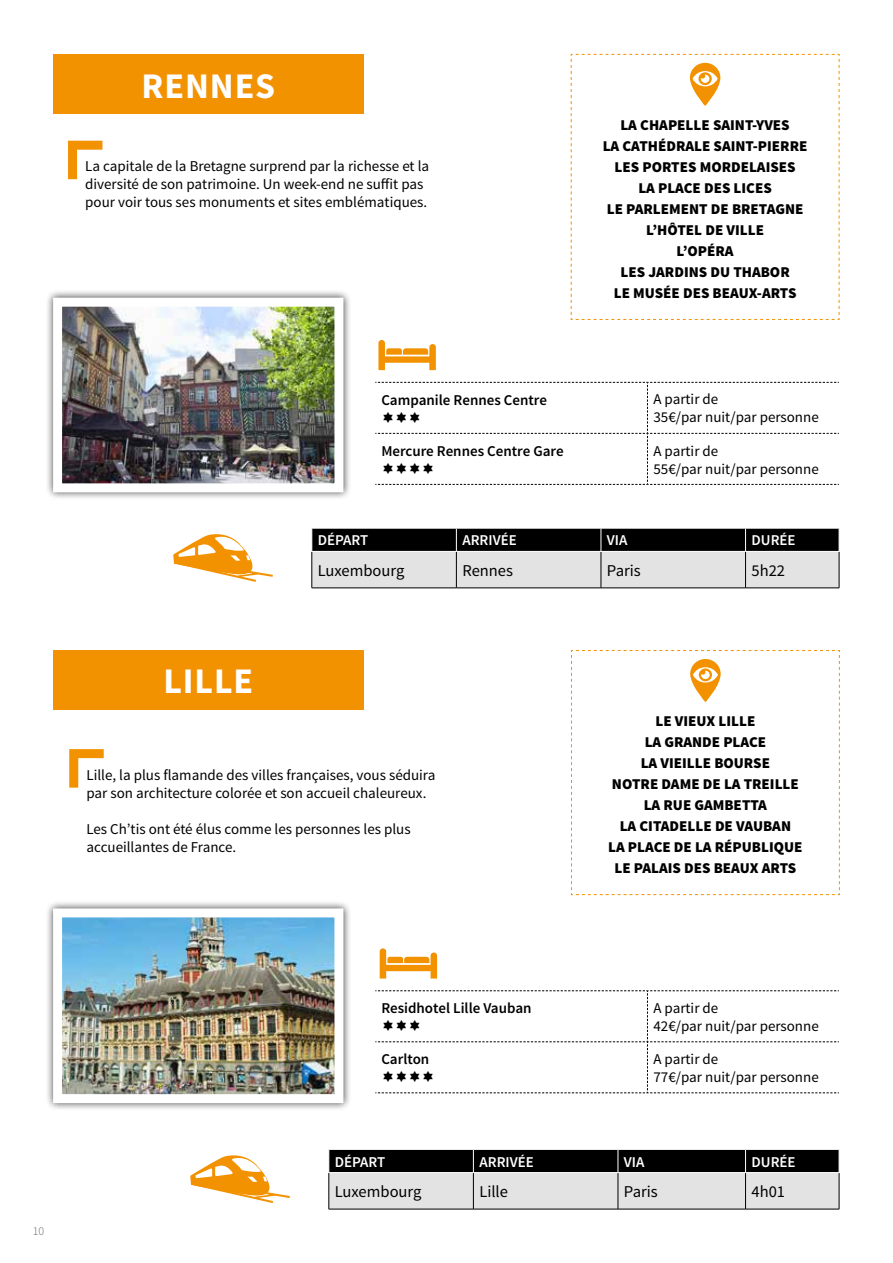
<style>
.page{position:relative;width:893px;height:1263px;background:#fff}
.page>*{position:absolute;margin:0;border:0;box-sizing:border-box;transform-origin:0 0}
.t1{font:700 36px "Source Sans Pro";letter-spacing:.025em;color:#fff}
.t2{font:16.5px "Source Sans Pro";color:#000}
.t3{font:15px/18px "Source Sans Pro";color:#000}
.t4{font:900 15px/21px "Source Sans Pro";color:#000;text-align:center}
.t5{font:600 15px "Source Sans Pro";color:#000}
.t6{font:600 15px "Source Sans Pro";color:#fff}
.t7{font:300 12px "Source Sans Pro";color:#646363}
</style>
<div class="page">
<div style="left:53px;top:54px;width:310px;height:60px;background:#f39200"></div>
<svg style="left:68px;top:140px;width:35px;height:40px"></svg>
<hr style="left:312px;top:588px;width:144px;height:1px;background:#000">
<hr style="left:456px;top:588px;width:145px;height:1px;background:#000">
<hr style="left:601px;top:588px;width:144px;height:1px;background:#000">
<hr style="left:745px;top:588px;width:94px;height:1px;background:#000">
<svg style="left:311px;top:528px;width:529px;height:60px;background:#8b8b8b"></svg>
<hr style="left:311px;top:551px;width:145px;height:1px;background:#fff">
<hr style="left:456px;top:551px;width:145px;height:1px;background:#fff">
<hr style="left:601px;top:551px;width:144px;height:1px;background:#fff">
<hr style="left:745px;top:551px;width:94px;height:1px;background:#fff">
<svg style="left:173px;top:534px;width:100px;height:48px"></svg>
<svg style="left:571px;top:54px;width:269px;height:266px"></svg>
<svg style="left:378px;top:340px;width:58px;height:30px"></svg>
<div style="left:53px;top:650px;width:310px;height:60px;background:#f39200"></div>
<svg style="left:69px;top:749px;width:35px;height:39px"></svg>
<hr style="left:329px;top:1209px;width:144px;height:1px;background:#000">
<hr style="left:473px;top:1209px;width:145px;height:1px;background:#000">
<hr style="left:618px;top:1209px;width:127px;height:1px;background:#000">
<hr style="left:745px;top:1209px;width:94px;height:1px;background:#000">
<svg style="left:328px;top:1149px;width:512px;height:60px;background:#8c8c8c"></svg>
<hr style="left:328px;top:1172px;width:145px;height:1px;background:#fff">
<hr style="left:473px;top:1172px;width:145px;height:1px;background:#fff">
<hr style="left:618px;top:1172px;width:127px;height:1px;background:#fff">
<hr style="left:745px;top:1172px;width:94px;height:1px;background:#fff">
<svg style="left:190px;top:1155px;width:100px;height:48px"></svg>
<svg style="left:571px;top:650px;width:269px;height:245px"></svg>
<svg style="left:380px;top:948px;width:57px;height:30px"></svg>
<div style="left:45px;top:900px;width:307px;height:211px;background:#000;opacity:.75"></div>
<img style="left:63px;top:918px;width:270px;height:175px">
<div style="left:53px;top:908px;width:290px;height:195px;border:9px solid #fff"></div>
<div style="left:45px;top:289px;width:307px;height:212px;background:#000;opacity:.75"></div>
<img style="left:63px;top:308px;width:270px;height:174px">
<div style="left:53px;top:298px;width:290px;height:194px;border:9px solid #fff"></div>
<svg style="left:375px;top:382px;width:464px;height:103px"></svg>
<svg style="left:375px;top:990px;width:464px;height:103px"></svg>
<h1 class="t1" style="left:141px;top:63px;width:135px">RENNES</h1>
<p class="t3" style="left:85px;top:157px;width:345px">La capitale de la Bretagne surprend par la richesse et la diversité de son patrimoine. Un week-end ne suffit pas pour voir tous ses monuments et sites emblématiques.</p>
<p class="t4" style="left:603px;top:115px;width:206px">LA CHAPELLE SAINT-YVES<br>LA CATHÉDRALE SAINT-PIERRE<br>LES PORTES MORDELAISES<br>LA PLACE DES LICES<br>LE PARLEMENT DE BRETAGNE<br>L’HÔTEL DE VILLE<br>L’OPÉRA<br>LES JARDINS DU THABOR<br>LE MUSÉE DES BEAUX-ARTS</p>
<p class="t5" style="left:381px;top:390px;width:167px">Campanile Rennes Centre</p>
<p class="t3" style="left:653px;top:391px;width:167px">A partir de<br>35€/par nuit/par personne</p>
<p class="t5" style="left:381px;top:441px;width:184px">Mercure Rennes Centre Gare</p>
<p class="t3" style="left:653px;top:442px;width:167px">A partir de<br>55€/par nuit/par personne</p>
<h1 class="t1" style="left:163px;top:658px;width:91px">LILLE</h1>
<p class="t6" style="left:318px;top:531px;width:52px">DÉPART</p>
<p class="t6" style="left:462px;top:531px;width:56px">ARRIVÉE</p>
<p class="t6" style="left:607px;top:531px;width:22px">VIA</p>
<p class="t6" style="left:751px;top:531px;width:46px">DURÉE</p>
<p class="t2" style="left:318px;top:560px;width:88px">Luxembourg</p>
<p class="t2" style="left:462px;top:560px;width:52px">Rennes</p>
<p class="t2" style="left:607px;top:560px;width:35px">Paris</p>
<p class="t2" style="left:752px;top:560px;width:35px">5h22</p>
<p class="t3" style="left:86px;top:766px;width:350px">Lille, la plus flamande des villes françaises, vous séduira par son architecture colorée et son accueil chaleureux.</p>
<p class="t3" style="left:86px;top:820px;width:326px">Les Ch’tis ont été élus comme les personnes les plus accueillantes de France.</p>
<p class="t4" style="left:608px;top:711px;width:196px">LE VIEUX LILLE<br>LA GRANDE PLACE<br>LA VIEILLE BOURSE<br>NOTRE DAME DE LA TREILLE<br>LA RUE GAMBETTA<br>LA CITADELLE DE VAUBAN<br>LA PLACE DE LA RÉPUBLIQUE<br>LE PALAIS DES BEAUX ARTS</p>
<p class="t7" style="left:33px;top:1224px;width:13px">10</p>
<p class="t5" style="left:381px;top:999px;width:152px">Residhotel Lille Vauban</p>
<p class="t3" style="left:653px;top:999px;width:167px">A partir de<br>42€/par nuit/par personne</p>
<p class="t5" style="left:381px;top:1049px;width:50px">Carlton</p>
<p class="t3" style="left:653px;top:1050px;width:167px">A partir de<br>77€/par nuit/par personne</p>
<p class="t6" style="left:335px;top:1152px;width:52px">DÉPART</p>
<p class="t6" style="left:479px;top:1152px;width:56px">ARRIVÉE</p>
<p class="t6" style="left:624px;top:1152px;width:22px">VIA</p>
<p class="t6" style="left:751px;top:1152px;width:46px">DURÉE</p>
<p class="t2" style="left:335px;top:1181px;width:88px">Luxembourg</p>
<p class="t2" style="left:479px;top:1181px;width:30px">Lille</p>
<p class="t2" style="left:624px;top:1181px;width:35px">Paris</p>
<p class="t2" style="left:751px;top:1181px;width:35px">4h01</p>
</div>
